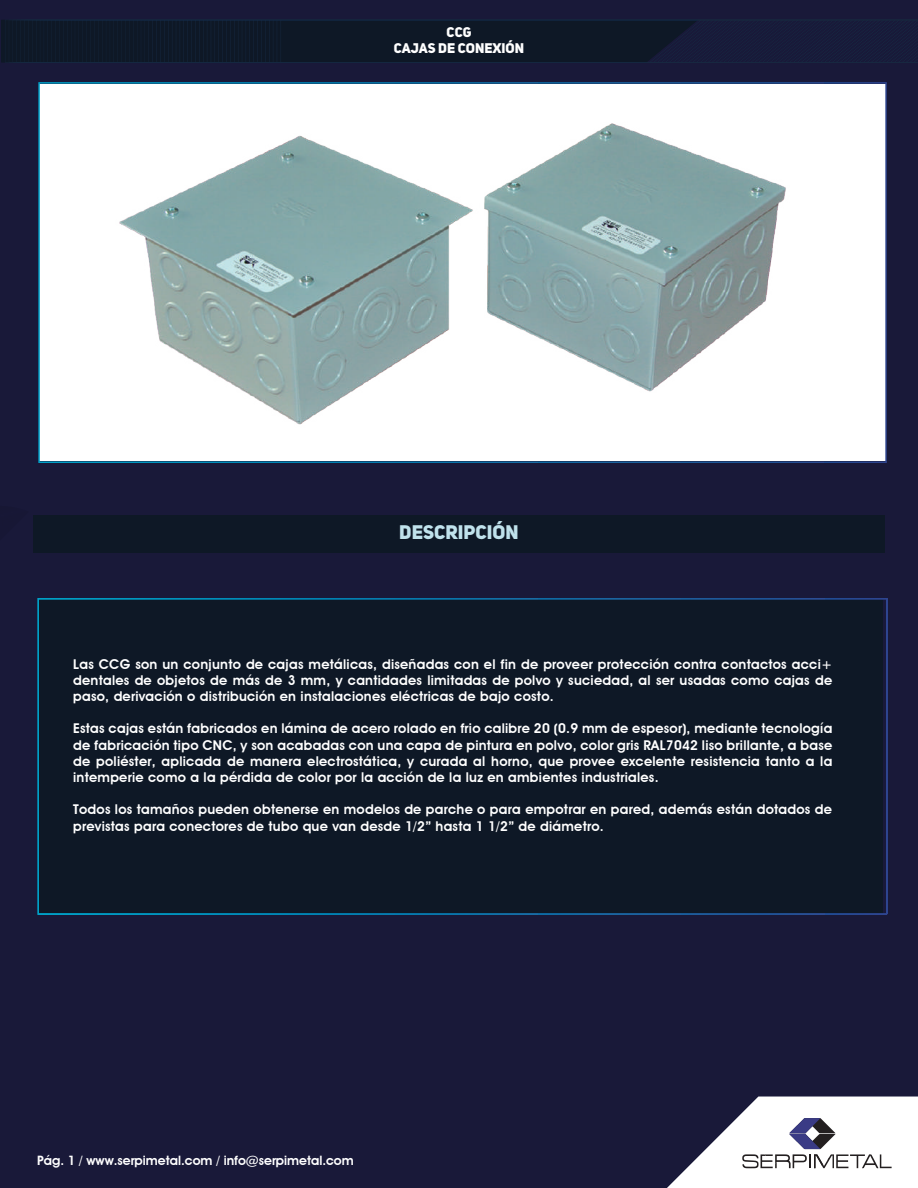
<style>
.page{position:relative;width:918px;height:1188px;background:#191939}
.page>*{position:absolute;margin:0;border:0;box-sizing:border-box;transform-origin:0 0}
.t1{font:19.5px "Uni Sans Heavy CAPS";color:#c0e2ec}
.t2{font:13.8px/16.6px "Uni Sans Heavy CAPS";color:#fff;text-align:center}
.t3{font:600 13.5px/16.2px "Avant Garde IT Cby BT";letter-spacing:.02em;color:#fff;text-align:justify}
.t4{font:600 12.9px "Avant Garde IT Cby BT";color:#fff}
</style>
<div class="page">
<div style="left:33px;top:515px;width:852px;height:37px;background:#0e1826"></div>
<svg style="left:38px;top:82px;width:849px;height:381px;background:#e6f0f4"></svg>
<svg style="left:1px;top:20px;width:917px;height:42px"></svg>
<div style="left:37px;top:598px;width:851px;height:317px;background:#0e1826"></div>
<svg style="left:667px;top:1097px;width:251px;height:91px"></svg>
<img style="left:70px;top:19px;width:750px;height:444px">
<p class="t2" style="left:394px;top:23px;width:132px">CCG<br>CAJAS DE CONEXIÓN</p>
<h1 class="t1" style="left:399px;top:520px;width:121px">DESCRIPCIÓN</h1>
<p class="t3" style="left:73px;top:656px;width:761px">Las CCG son un conjunto de cajas metálicas, diseñadas con el fin de proveer protección contra contactos acci+ dentales de objetos de más de 3 mm, y cantidades limitadas de polvo y suciedad, al ser usadas como cajas de paso, derivación o distribución en instalaciones eléctricas de bajo costo.</p>
<p class="t3" style="left:73px;top:721px;width:761px">Estas cajas están fabricados en lámina de acero rolado en frio calibre 20 (0.9 mm de espesor), mediante tecnología de fabricación tipo CNC, y son acabadas con una capa de pintura en polvo, color gris RAL7042 liso brillante, a base de poliéster, aplicada de manera electrostática, y curada al horno, que provee excelente resistencia tanto a la intemperie como a la pérdida de color por la acción de la luz en ambientes industriales.</p>
<p class="t3" style="left:73px;top:802px;width:760px">Todos los tamaños pueden obtenerse en modelos de parche o para empotrar en pared, además están dotados de previstas para conectores de tubo que van desde 1/2” hasta 1 1/2” de diámetro.</p>
<p class="t4" style="left:37px;top:1153px;width:318px">Pág. 1 / www.serpimetal.com / info@serpimetal.com</p>
</div>
